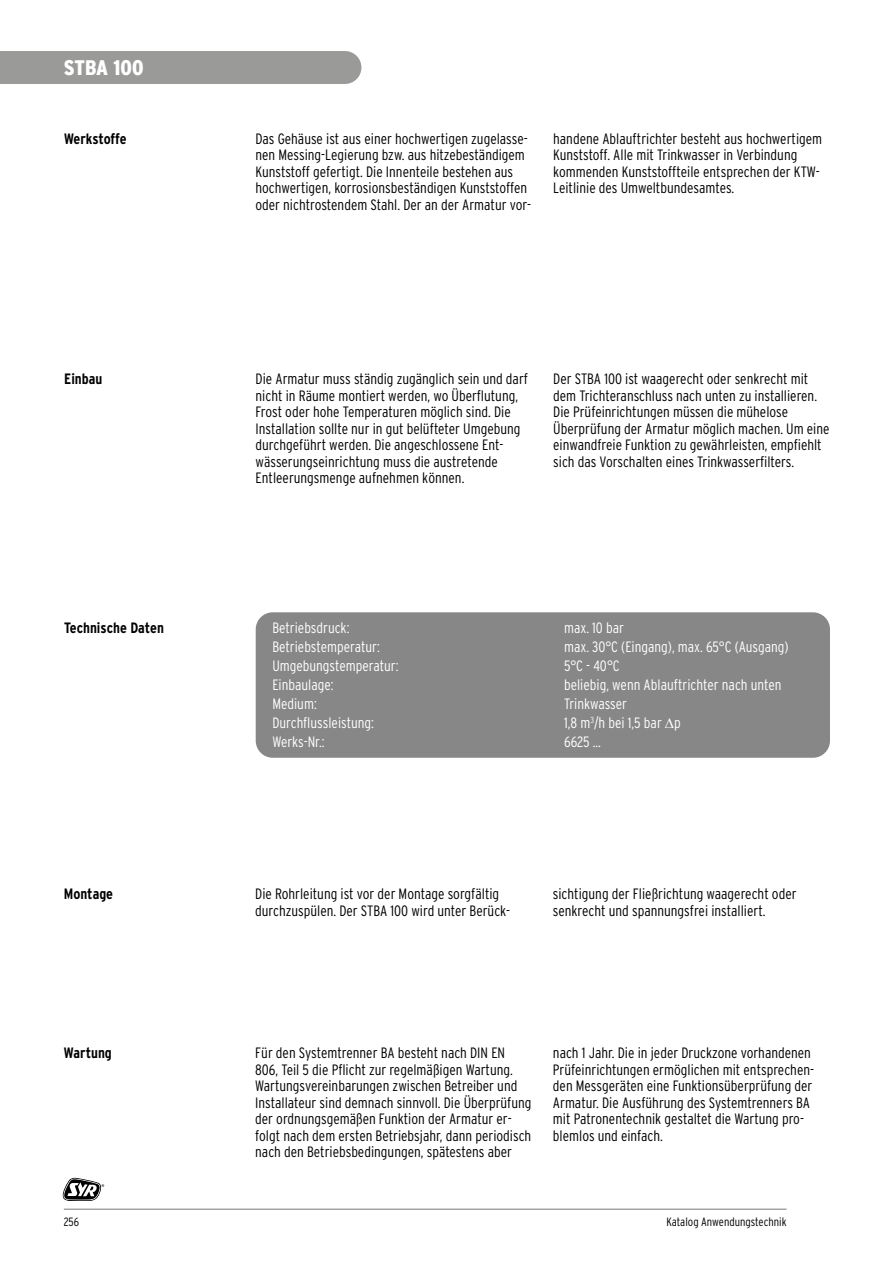
<style>
.page{position:relative;width:893px;height:1263px;background:#fff}
.page>*{position:absolute;margin:0;border:0;box-sizing:border-box;transform-origin:0 0}
.t1{font:900 condensed 21px "Interstate";color:#fff}
.t2{font:300 condensed 15px/16.5px "Interstate";color:#000}
.t3{font:300 condensed 15px "Interstate";color:#fff}
.t4{font:700 condensed 15px "Interstate";color:#000}
.t5{font:300 condensed 12px "Interstate";color:#000}
</style>
<div class="page">
<div style="left:256px;top:612px;width:574px;height:146px;background:#878787;border-radius:17px"></div>
<svg style="left:63px;top:1178px;width:41px;height:23px"></svg>
<hr style="left:64px;top:1209px;width:723px;height:1px;background:#000">
<div style="left:0;top:51px;width:361px;height:33px;background:#9a9a99"></div>
<h1 class="t1" style="left:64px;top:56px;width:81px">STBA 100</h1>
<p class="t4" style="left:64px;top:129px;width:64px">Werkstoffe</p>
<p class="t2" style="left:255px;top:130px;width:277px">Das Gehäuse ist aus einer hochwertigen zugelasse&shy;nen Messing-Legierung bzw. aus hitzebeständigem Kunststoff gefertigt. Die Innenteile bestehen aus hochwertigen, korrosionsbeständigen Kunststoffen oder nichtrostendem Stahl. Der an der Armatur vor-</p>
<p class="t2" style="left:553px;top:130px;width:271px">handene Ablauftrichter besteht aus hochwertigem Kunststoff. Alle mit Trinkwasser in Verbindung kommenden Kunststoffteile entsprechen der KTW-Leitlinie des Umweltbundesamtes.</p>
<p class="t4" style="left:64px;top:370px;width:40px">Einbau</p>
<p class="t2" style="left:256px;top:370px;width:274px">Die Armatur muss ständig zugänglich sein und darf nicht in Räume montiert werden, wo Überflutung, Frost oder hohe Temperaturen möglich sind. Die Installation sollte nur in gut belüfteter Umgebung durchgeführt werden. Die angeschlossene Ent&shy;wässerungseinrichtung muss die austretende Entleerungsmenge aufnehmen können.</p>
<p class="t2" style="left:553px;top:370px;width:278px">Der STBA 100 ist waagerecht oder senkrecht mit dem Trichteranschluss nach unten zu installieren.<br>Die Prüfeinrichtungen müssen die mühelose Überprüfung der Armatur möglich machen. Um eine einwandfreie Funktion zu gewährleisten, empfiehlt sich das Vorschalten eines Trinkwasserfilters.</p>
<p class="t4" style="left:64px;top:618px;width:101px">Technische Daten</p>
<p class="t3" style="left:272px;top:618px;width:79px">Betriebsdruck:</p>
<p class="t3" style="left:564px;top:618px;width:61px">max. 10 bar</p>
<p class="t3" style="left:272px;top:637px;width:109px">Betriebstemperatur:</p>
<p class="t3" style="left:564px;top:637px;width:226px">max. 30°C (Eingang), max. 65°C (Ausgang)</p>
<p class="t3" style="left:272px;top:656px;width:128px">Umgebungstemperatur:</p>
<p class="t3" style="left:564px;top:656px;width:57px">5°C - 40°C</p>
<p class="t3" style="left:272px;top:676px;width:63px">Einbaulage:</p>
<p class="t3" style="left:564px;top:676px;width:219px">beliebig, wenn Ablauftrichter nach unten</p>
<p class="t3" style="left:272px;top:695px;width:46px">Medium:</p>
<p class="t3" style="left:564px;top:695px;width:65px">Trinkwasser</p>
<p class="t3" style="left:272px;top:714px;width:103px">Durchflussleistung:</p>
<p class="t3" style="left:564px;top:714px;width:118px">1,8 m<sup>3</sup>/h bei 1,5 bar ∆p</p>
<p class="t3" style="left:272px;top:733px;width:54px">Werks-Nr.:</p>
<p class="t3" style="left:564px;top:733px;width:38px">6625 ...</p>
<p class="t4" style="left:64px;top:884px;width:51px">Montage</p>
<p class="t2" style="left:255px;top:885px;width:256px">Die Rohrleitung ist vor der Montage sorgfältig durchzuspülen. Der STBA 100 wird unter Berück-</p>
<p class="t2" style="left:553px;top:885px;width:245px">sichtigung der Fließrichtung waagerecht oder senkrecht und spannungsfrei installiert.</p>
<p class="t4" style="left:64px;top:1044px;width:49px">Wartung</p>
<p class="t2" style="left:553px;top:1045px;width:263px">nach 1 Jahr. Die in jeder Druckzone vorhandenen Prüfeinrichtungen ermöglichen mit entsprechen&shy;den Messgeräten eine Funktionsüberprüfung der Armatur. Die Ausführung des Systemtrenners BA mit Patronentechnik gestaltet die Wartung pro&shy;blemlos und einfach.</p>
<p class="t2" style="left:255px;top:1045px;width:278px">Für den Systemtrenner BA besteht nach DIN EN 806, Teil 5 die Pflicht zur regelmäßigen Wartung.<br>Wartungsvereinbarungen zwischen Betreiber und Installateur sind demnach sinnvoll. Die Überprüfung der ordnungsgemäßen Funktion der Armatur er&shy;folgt nach dem ersten Betriebsjahr, dann periodisch nach den Betriebsbedingungen, spätestens aber</p>
<p class="t5" style="left:64px;top:1215px;width:17px">256</p>
<p class="t5" style="left:666px;top:1215px;width:122px">Katalog Anwendungstechnik</p>
</div>
